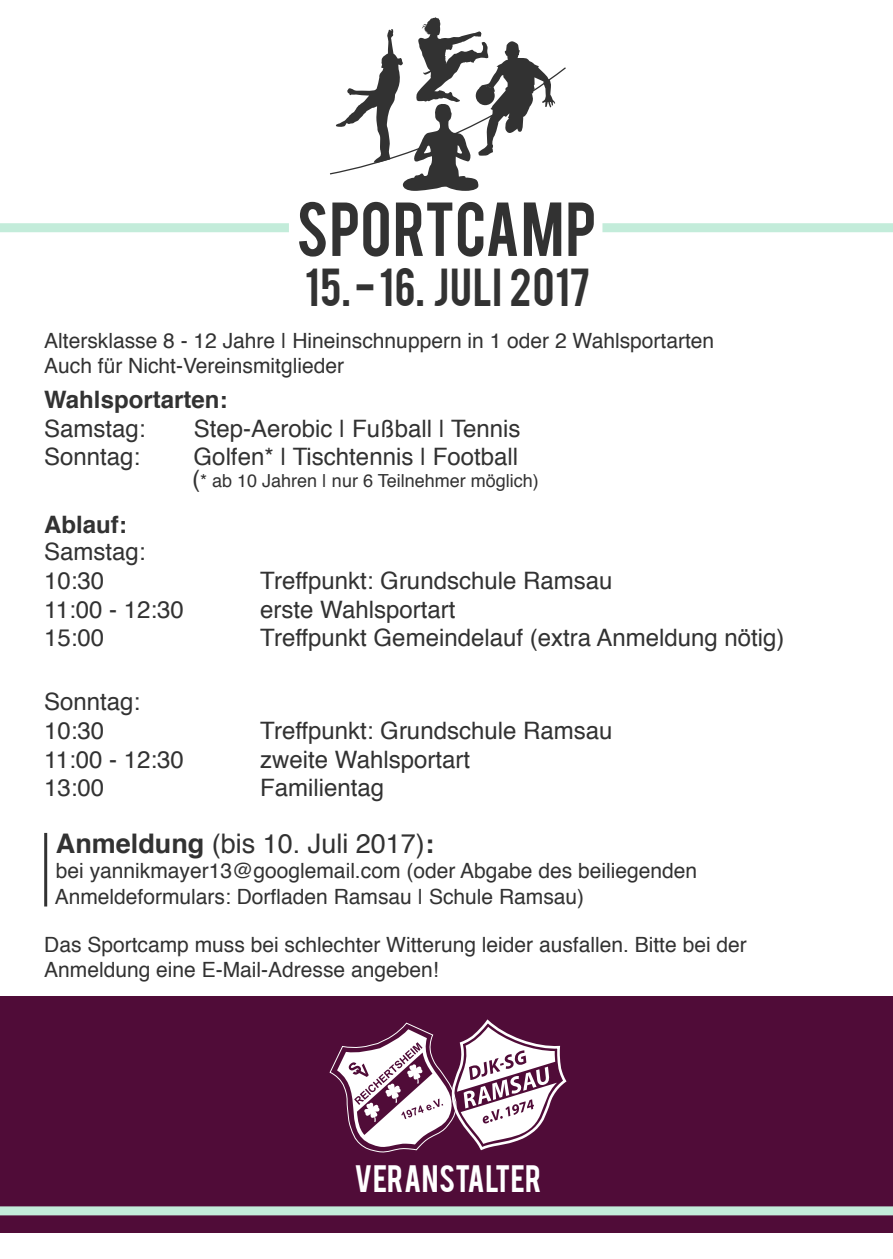
<style>
.page{position:relative;width:893px;height:1259px;background:#fff}
.page>*{position:absolute;margin:0;border:0;box-sizing:border-box;transform-origin:0 0}
.t1{font:42px "Bebas";letter-spacing:.02em;color:#323232}
.t2{font:30px "Bebas";letter-spacing:.015em;color:#fff}
.t3{font:27px "Helvetica";color:#323232}
.t4{font:24px/28.8px "Helvetica";color:#323232}
.t5{font:700 24px/28.8px "Helvetica";color:#323232}
.t6{font:21px/25.2px "Helvetica";color:#323232}
.t7{font:18px "Helvetica";color:#323232}
.s1{font-weight:400}
.s2{font-size:24px}
.s3{font-weight:700}
</style>
<div class="page">
<div style="left:0;top:996px;width:893px;height:237px;background:#500c38"></div>
<div style="left:0;top:1206px;width:893px;height:9px;background:#c3ecda"></div>
<div style="left:0;top:223px;width:289px;height:9px;background:#c3ecda"></div>
<hr style="left:44px;top:833px;width:3px;height:73px;background:#323232">
<svg style="left:330px;top:17px;width:236px;height:174px"></svg>
<svg style="left:299px;top:202px;width:295px;height:55px"></svg>
<svg style="left:329px;top:1019px;width:238px;height:134px"></svg>
<div style="left:602px;top:223px;width:291px;height:9px;background:#c3ecda"></div>
<p class="t1" style="left:305px;top:257px;width:287px">15. - 16. JULI 2017</p>
<p class="t6" style="left:44px;top:328px;width:672px">Altersklasse 8 - 12 Jahre | Hineinschnuppern in 1 oder 2 Wahlsportarten<br>Auch für Nicht-Vereinsmitglieder</p>
<p class="t5" style="left:44px;top:385px;width:185px">Wahlsportarten:<br><span class="s1">Samstag:</span></p>
<p class="t4" style="left:194px;top:414px;width:328px">Step-Aerobic | Fußball | Tennis</p>
<p class="t4" style="left:44px;top:443px;width:98px">Sonntag:</p>
<p class="t4" style="left:194px;top:443px;width:326px">Golfen* | Tischtennis | Football</p>
<p class="t7" style="left:192px;top:467px;width:348px"><span class="s2">(</span>* ab 10 Jahren | nur 6 Teilnehmer möglich)</p>
<p class="t5" style="left:44px;top:510px;width:84px">Ablauf:</p>
<p class="t4" style="left:44px;top:538px;width:103px">Samstag:<br>10:30</p>
<p class="t4" style="left:260px;top:566px;width:354px">Treffpunkt: Grundschule Ramsau</p>
<p class="t4" style="left:44px;top:595px;width:141px">11:00 - 12:30</p>
<p class="t4" style="left:260px;top:595px;width:197px">erste Wahlsportart</p>
<p class="t4" style="left:44px;top:624px;width:62px">15:00</p>
<p class="t4" style="left:260px;top:624px;width:526px">Treffpunkt Gemeindelauf (extra Anmeldung nötig)</p>
<p class="t4" style="left:44px;top:688px;width:98px">Sonntag:<br>10:30</p>
<p class="t4" style="left:260px;top:716px;width:354px">Treffpunkt: Grundschule Ramsau</p>
<p class="t4" style="left:44px;top:745px;width:141px">11:00 - 12:30</p>
<p class="t4" style="left:260px;top:745px;width:211px">zweite Wahlsportart</p>
<p class="t4" style="left:44px;top:774px;width:62px">13:00</p>
<p class="t4" style="left:260px;top:774px;width:126px">Familientag</p>
<p class="t3" style="left:56px;top:823px;width:380px"><span class="s3">Anmeldung</span> (bis 10. Juli 2017)<span class="s3">:</span></p>
<p class="t6" style="left:56px;top:859px;width:643px">bei yannikmayer13@googlemail.com (oder Abgabe des beiliegenden</p>
<p class="t6" style="left:55px;top:884px;width:531px">Anmeldeformulars: Dorfladen Ramsau | Schule Ramsau)</p>
<p class="t6" style="left:44px;top:932px;width:704px">Das Sportcamp muss bei schlechter Witterung leider ausfallen. Bitte bei der<br>Anmeldung eine E-Mail-Adresse angeben!</p>
<p class="t2" style="left:354px;top:1156px;width:188px">VERANSTALTER</p>
</div>
